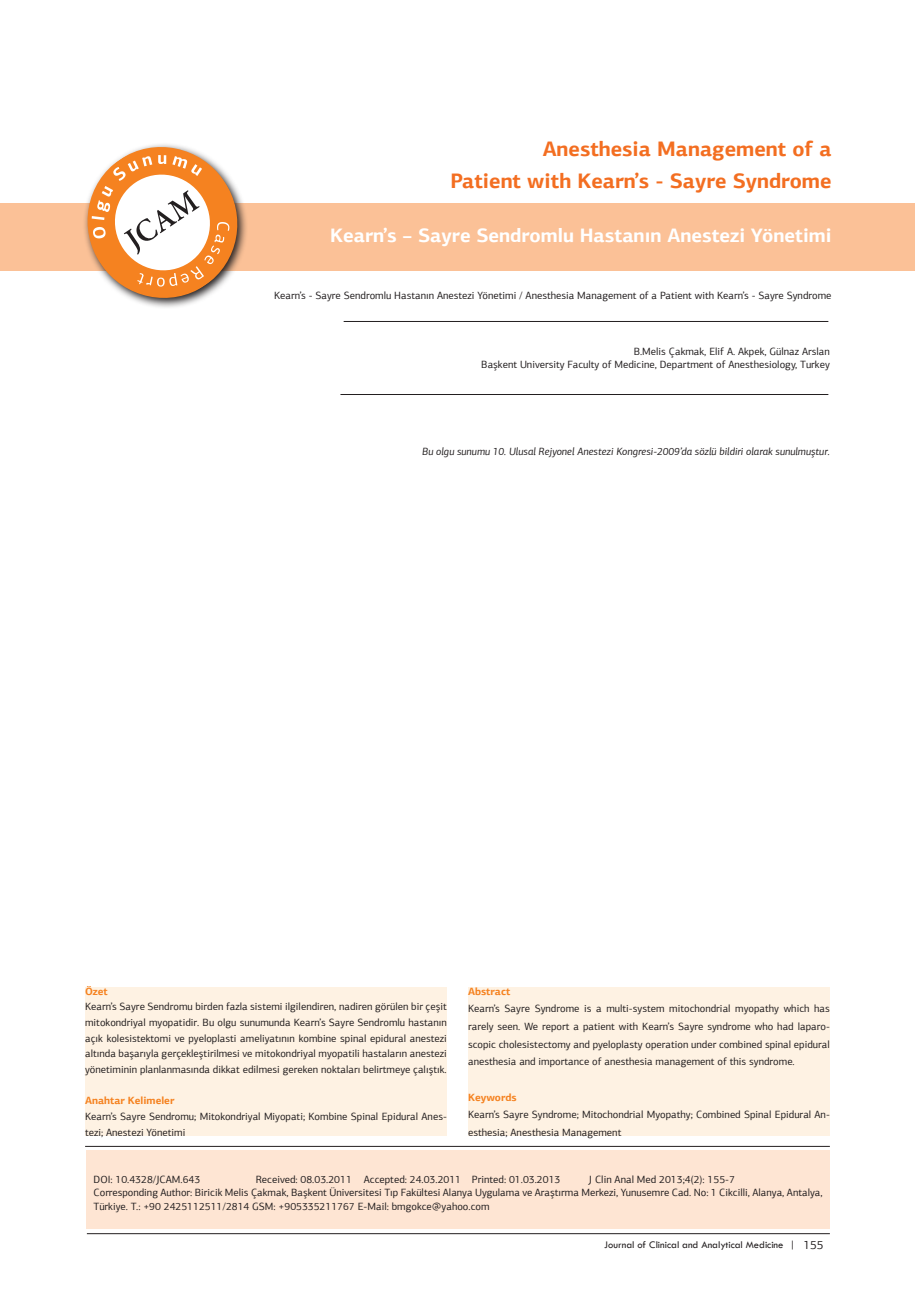
<style>
.page{position:relative;width:915px;height:1306px;background:#fff}
.page>*{position:absolute;margin:0;border:0;box-sizing:border-box;transform-origin:0 0}
.t1{font:700 21px/31.5px "PF Agora Sans Pro";color:#f36e21;text-align:right}
.t2{font:700 19.5px "PF Agora Sans Pro";color:#fff}
.t3{font:10.5px/15.6px "PF Agora Sans Pro";color:#231f20}
.t4{font:italic 10.5px "PF Agora Sans Pro";color:#231f20}
.t5{font:10.5px "Tw Cen";color:#231f20}
.s1{font-weight:700;color:#f58220}
.s2{font-family:"PF Agora Sans Pro";font-size:12px}
</style>
<div class="page">
<div style="left:87px;top:1150px;width:742px;height:79px;background:#fee5d3"></div>
<div style="left:0;top:203px;width:914px;height:67px;background:#fbc197"></div>
<hr style="left:85px;top:1146px;width:744px;height:1px;background:#231f20">
<hr style="left:343px;top:321px;width:485px;height:1px;background:#231f20">
<hr style="left:340px;top:394px;width:488px;height:1px;background:#231f20">
<svg style="left:77px;top:144px;width:170px;height:164px"></svg>
<div style="left:85px;top:986px;width:361px;height:149px;background:#fef2e3"></div>
<div style="left:468px;top:986px;width:361px;height:149px;background:#fef2e3"></div>
<hr style="left:87px;top:1233px;width:742px;height:1px;background:#231f20">
<p class="t1" style="left:450px;top:133px;width:382px">Anesthesia Management of a<br>Patient with Kearn’s - Sayre Syndrome</p>
<p class="t2" style="left:330px;top:223px;width:502px">Kearn’s – Sayre Sendromlu Hastanın Anestezi Yönetimi</p>
<p class="t3" style="left:274px;top:287px;width:558px">Kearn’s - Sayre Sendromlu Hastanın Anestezi Yönetimi / Anesthesia Management of a Patient with Kearn’s - Sayre Syndrome</p>
<p class="t3" style="left:481px;top:344px;width:350px;line-height:13.5px;text-align:right">B.Melis Çakmak, Elif A. Akpek, Gülnaz Arslan<br>Başkent University Faculty of Medicine, Department of Anesthesiology, Turkey</p>
<p class="t4" style="left:422px;top:445px;width:409px">Bu olgu sunumu 10. Ulusal Rejyonel Anestezi Kongresi-2009’da sözlü bildiri olarak sunulmuştur.</p>
<p class="t3" style="left:85px;top:983px;width:363px"><span class="s1">Özet<br></span>Kearn’s Sayre Sendromu birden fazla sistemi ilgilendiren, nadiren görülen bir çeşit mitokondriyal myopatidir. Bu olgu sunumunda Kearn’s Sayre Sendromlu hastanın açık kolesistektomi ve pyeloplasti ameliyatının kombine spinal epidural anestezi altında başarıyla gerçekleştirilmesi ve mitokondriyal myopatili hastaların anestezi yönetiminin planlanmasında dikkat edilmesi gereken noktaları belirtmeye çalıştık.</p>
<p class="t3" style="left:85px;top:1093px;width:363px"><span class="s1">Anahtar Kelimeler<br></span>Kearn’s Sayre Sendromu; Mitokondriyal Miyopati; Kombine Spinal Epidural Anes&shy;tezi; Anestezi Yönetimi</p>
<p class="t3" style="left:468px;top:982px;width:363px;line-height:17.5px"><span class="s1">Abstract<br></span>Kearn’s Sayre Syndrome is a multi-system mitochondrial myopathy which has rarely seen. We report a patient with Kearn’s Sayre syndrome who had laparo&shy;scopic cholesistectomy and pyeloplasty operation under combined spinal epidural anesthesia and importance of anesthesia management of this syndrome.</p>
<p class="t3" style="left:468px;top:1088px;width:363px;line-height:17.5px"><span class="s1">Keywords<br></span>Kearn’s Sayre Syndrome; Mitochondrial Myopathy; Combined Spinal Epidural An&shy;esthesia; Anesthesia Management</p>
<p class="t3" style="left:94px;top:1172px;width:730px;line-height:13.5px;text-indent:495px">J Clin Anal Med 2013;4(2): 155-7<br>Corresponding Author: Biricik Melis Çakmak, Başkent Üniversitesi Tıp Fakültesi Alanya Uygulama ve Araştırma Merkezi, Yunusemre Cad. No: 1 Cikcilli, Alanya, Antalya,<br>Türkiye. T.: +90 2425112511/2814 GSM: +905335211767 E-Mail: bmgokce@yahoo.com</p>
<p class="t3" style="left:94px;top:1171px;width:108px">DOI: 10.4328/JCAM.643</p>
<p class="t3" style="left:256px;top:1171px;width:306px">Received: 08.03.2011 Accepted: 24.03.2011 Printed: 01.03.2013</p>
<p class="t5" style="left:604px;top:1238px;width:221px">Journal of Clinical and Analytical Medicine | <span class="s2">155</span></p>
</div>
